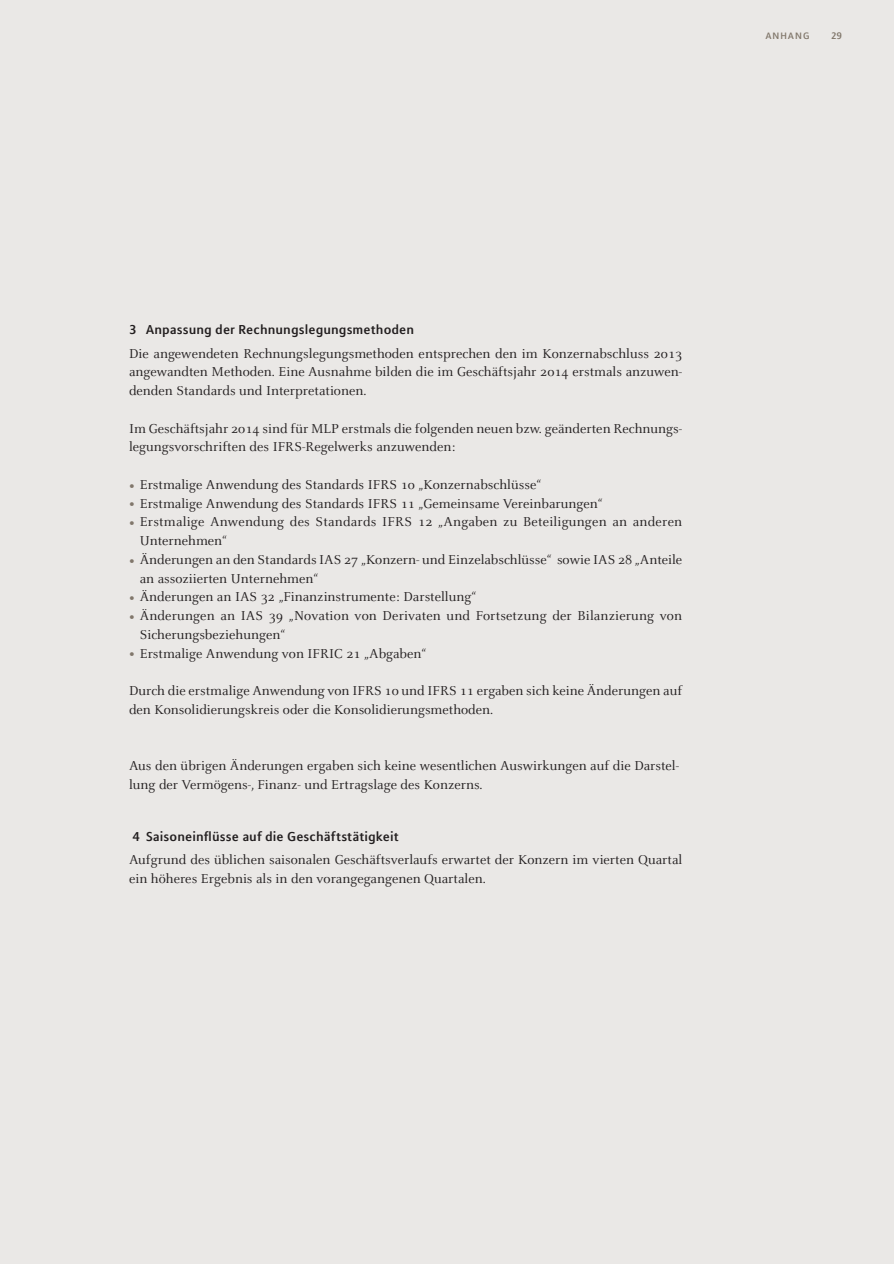
<style>
.page{position:relative;width:894px;height:1264px;background:#fff}
.page>*{position:absolute;margin:0;border:0;box-sizing:border-box;transform-origin:0 0}
.t1{font:14.25px/18.8px "Celeste";color:#231f20}
.t2{font:700 14.25px "MLPOT";letter-spacing:.005em;color:#231f20}
.t3{font:13.5px "MLPOT Caps";letter-spacing:.04em;color:#81776b}
.t4{font:700 10.5px "MLPOT";color:#81776b}
.s1{font-weight:700;font-size:21px;color:#81776b}
</style>
<div class="page">
<hr style="left:0;top:0;width:1px;height:1264px;background:#eae8e6">
<div style="left:1px;top:0;width:892px;height:1264px;background:#eae8e6"></div>
<p class="t3" style="left:765px;top:26px;width:46px">anhang</p>
<p class="t4" style="left:831px;top:31px;width:12px">29</p>
<p class="t2" style="left:129px;top:324px;width:287px">3 Anpassung der Rechnungslegungsmethoden</p>
<p class="t1" style="left:129px;top:345px;width:554px;text-align:justify">Die angewendeten Rechnungslegungsmethoden entsprechen den im Konzernabschluss 2o13 angewandten Methoden. Eine Ausnahme bilden die im Geschäftsjahr 2o14 erstmals anzuwen&shy;denden Standards und Interpretationen.</p>
<p class="t1" style="left:129px;top:420px;width:554px">Im Geschäftsjahr 2o14 sind für MLP erstmals die folgenden neuen bzw. geänderten Rechnungs&shy;legungsvorschriften des IFRS-Regelwerks anzuwenden:</p>
<p class="t1" style="left:129px;top:476px;width:413px"><span class="s1">•</span> Erstmalige Anwendung des Standards IFRS 1o „Konzernabschlüsse“</p>
<p class="t1" style="left:129px;top:495px;width:475px"><span class="s1">•</span> Erstmalige Anwendung des Standards IFRS 11 „Gemeinsame Vereinbarungen“</p>
<p class="t1" style="left:140px;top:514px;width:544px;text-indent:-11px"><span class="s1">•</span> Erstmalige Anwendung des Standards IFRS 12 „Angaben zu Beteiligungen an anderen<br>Unternehmen“</p>
<p class="t1" style="left:140px;top:551px;width:544px;text-indent:-11px"><span class="s1">•</span> Änderungen an den Standards IAS 27 „Konzern- und Einzelabschlüsse“ sowie IAS 28 „Anteile an assoziierten Unternehmen“</p>
<p class="t1" style="left:129px;top:589px;width:349px"><span class="s1">•</span> Änderungen an IAS 32 „Finanzinstrumente: Darstellung“</p>
<p class="t1" style="left:140px;top:607px;width:544px;text-indent:-11px"><span class="s1">•</span> Änderungen an IAS 39 „Novation von Derivaten und Fortsetzung der Bilanzierung von<br>Sicherungsbeziehungen“</p>
<p class="t1" style="left:129px;top:645px;width:299px"><span class="s1">•</span> Erstmalige Anwendung von IFRIC 21 „Abgaben“</p>
<p class="t1" style="left:129px;top:682px;width:554px">Durch die erstmalige Anwendung von IFRS 1o und IFRS 11 ergaben sich keine Änderungen auf den Konsolidierungskreis oder die Konsolidierungsmethoden.</p>
<p class="t1" style="left:129px;top:757px;width:551px">Aus den übrigen Änderungen ergaben sich keine wesentlichen Auswirkungen auf die Darstel&shy;lung der Vermögens-, Finanz- und Ertragslage des Konzerns.</p>
<p class="t2" style="left:133px;top:830px;width:268px">4 Saisoneinflüsse auf die Geschäftstätigkeit</p>
<p class="t1" style="left:129px;top:851px;width:554px">Aufgrund des üblichen saisonalen Geschäftsverlaufs erwartet der Konzern im vierten Quartal ein höheres Ergebnis als in den vorangegangenen Quartalen.</p>
</div>
